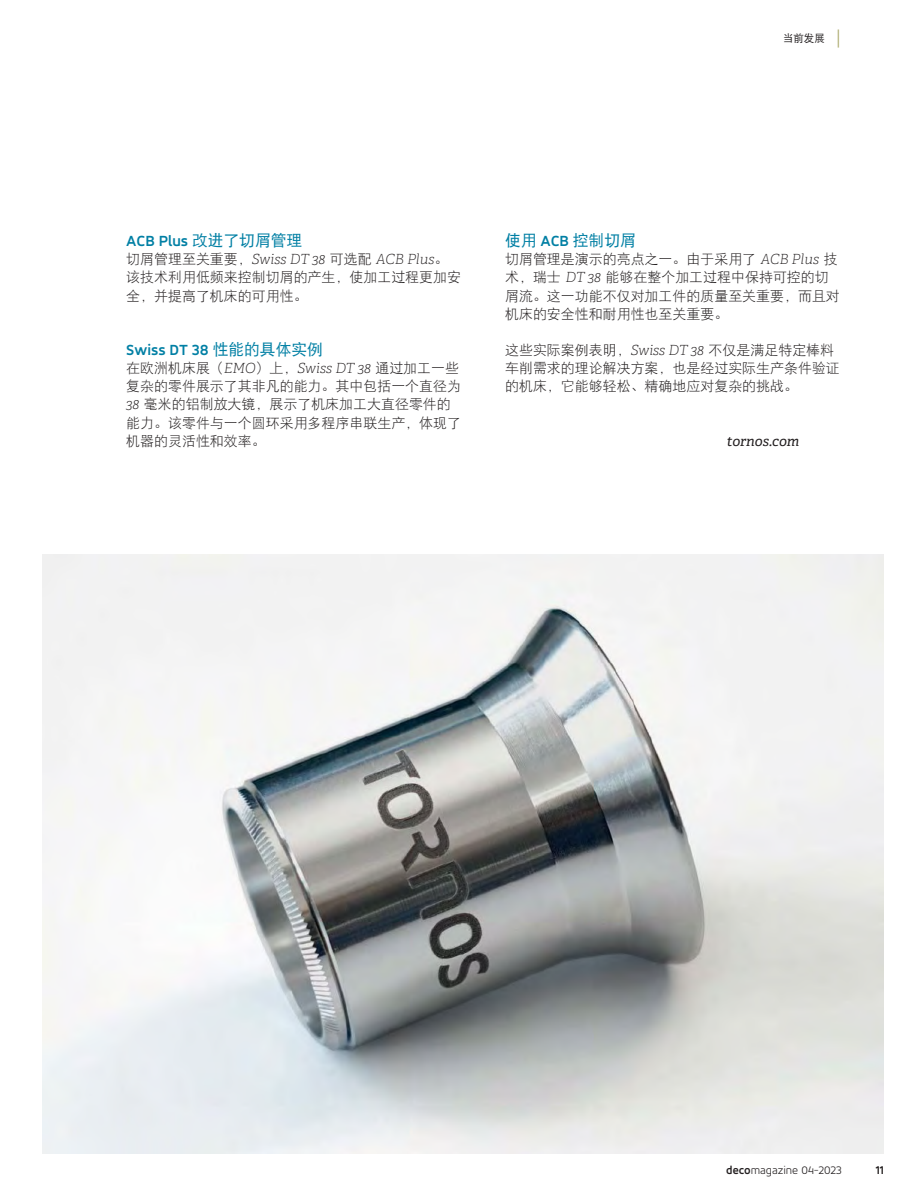
<style>
.page{position:relative;width:918px;height:1188px;background:#fff}
.page>*{position:absolute;margin:0;border:0;box-sizing:border-box;transform-origin:0 0}
.t1{font:700 15.75px "Tornos Accord Alt";color:#007fa4}
.t2{font:15.75px "DFP Hei W5 G Bpc EUC H";color:#007fa4}
.t3{font:13.95px/18.1px "DFP Hei W3 G Bpc EUC H";color:#231f20}
.t4{font:italic 100 13.95px "Adelle";color:#231f20}
.t5{font:italic 13.95px "Tornos Adelle";color:#231f20}
.t6{font:300 12px "Tornos Accord Alt";color:#231f20}
.t7{font:700 12px "Tornos Accord Alt";color:#231f20}
.t8{font:10.5px "DFP Hei W5 G Bpc EUC H";color:#231f20}
.s1{font-family:"DIN Pro";font-weight:300;font-size:21px;color:#aaa869}
.s2{font-family:"DFP Hei W5 G Bpc EUC H";font-weight:400}
.s3{font-family:"DFP Hei W3 G Bpc EUC H";font-weight:400;font-style:normal}
.s4{font-family:"Adelle";font-weight:100;font-style:italic}
.s5{font-family:"Tornos Accord Alt";font-weight:700}
.s6{font-weight:700}
</style>
<div class="page">
<img style="left:42px;top:555px;width:842px;height:599px">
<p class="t8" style="left:783px;top:34px;width:60px">当前发展 <span class="s1">|</span></p>
<p class="t1" style="left:126px;top:234px;width:178px">ACB Plus <span class="s2">改进了切屑管理</span></p>
<p class="t4" style="left:126px;top:254px;width:324px"><span class="s3">切屑管理至关重要，</span>Swiss DT 38 <span class="s3">可选配</span> ACB Plus<span class="s3">。</span></p>
<p class="t3" style="left:126px;top:270px;width:336px">该技术利用低频来控制切屑的产生，使加工过程更加安全，并提高了机床的可用性。</p>
<p class="t1" style="left:126px;top:343px;width:198px">Swiss DT 38 <span class="s2">性能的具体实例</span></p>
<p class="t3" style="left:126px;top:361px;width:336px">在欧洲机床展（<span class="s4">EMO</span>）上，<span class="s4">Swiss DT 38</span> 通过加工一些复杂的零件展示了其非凡的能力。其中包括一个直径为<br><span class="s4">38</span> 毫米的铝制放大镜，展示了机床加工大直径零件的能力。该零件与一个圆环采用多程序串联生产，体现了机器的灵活性和效率。</p>
<p class="t2" style="left:505px;top:234px;width:132px">使用 <span class="s5">ACB</span> 控制切屑</p>
<p class="t3" style="left:505px;top:252px;width:336px">切屑管理是演示的亮点之一。由于采用了 <span class="s4">ACB Plus</span> 技术，瑞士 <span class="s4">DT 38</span> 能够在整个加工过程中保持可控的切屑流。这一功能不仅对加工件的质量至关重要，而且对机床的安全性和耐用性也至关重要。</p>
<p class="t3" style="left:505px;top:343px;width:336px">这些实际案例表明，<span class="s4">Swiss DT 38</span> 不仅是满足特定棒料车削需求的理论解决方案，也是经过实际生产条件验证的机床，它能够轻松、精确地应对复杂的挑战。</p>
<p class="t5" style="left:727px;top:434px;width:74px">tornos.com</p>
<p class="t6" style="left:726px;top:1166px;width:117px"><span class="s6">deco</span>magazine 04-2023</p>
<p class="t7" style="left:876px;top:1165px;width:10px">11</p>
</div>
